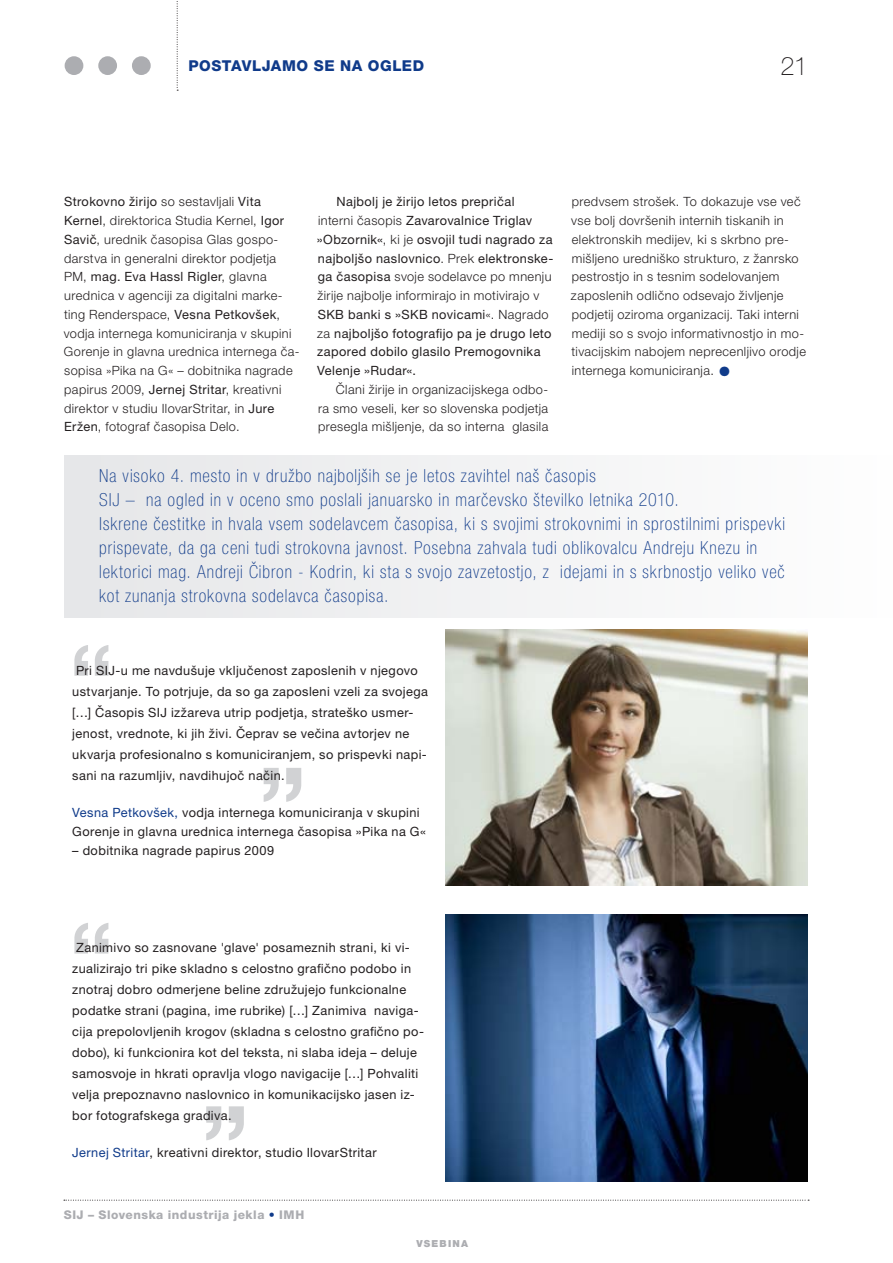
<style>
.page{position:relative;width:893px;height:1263px;background:#fff}
.page>*{position:absolute;margin:0;border:0;box-sizing:border-box;transform-origin:0 0}
.t1{font:100 25.5px "Helvetica Neue LT Pro";color:#231f20}
.t2{font:100 condensed 18px/24px "Helvetica Neue LT Pro";letter-spacing:.05em;color:#103b8a}
.t3{font:800 15px "Helvetica Neue LT Pro";letter-spacing:.035em;color:#103b8a}
.t4{font:12.75px/21px "Helvetica Neue LT Pro";letter-spacing:.03em;color:#231f20}
.t5{font:300 12.75px/18.8px "Helvetica Neue LT Pro";letter-spacing:.03em;color:#231f20}
.t6{font:800 12px "Helvetica Neue LT Pro";letter-spacing:.045em;color:#acadb1}
.t7{font:900 9.75px "Helvetica Neue LT Pro";letter-spacing:.125em;color:#acadb1}
.s1{font-weight:400}
.s2{font-weight:300}
.s3{font-weight:700;font-size:27px;color:#103b8a}
.s4{color:#103b8a}
</style>
<div class="page">
<div style="left:64px;top:455px;width:829px;height:162px;background:#f2f2f3"></div>
<svg style="left:64px;top:1200px;width:745px;height:1px"></svg>
<div style="left:65px;top:56px;width:18px;height:19px;background:#acadb1;border-radius:50%"></div>
<div style="left:98px;top:56px;width:19px;height:19px;background:#acadb1;border-radius:50%"></div>
<div style="left:132px;top:56px;width:19px;height:19px;background:#acadb1;border-radius:50%"></div>
<svg style="left:177px;top:1px;width:1px;height:90px"></svg>
<svg style="left:74px;top:645px;width:34px;height:31px"></svg>
<svg style="left:74px;top:923px;width:34px;height:30px"></svg>
<svg style="left:264px;top:768px;width:38px;height:34px"></svg>
<svg style="left:206px;top:1106px;width:38px;height:34px"></svg>
<img style="left:445px;top:629px;width:363px;height:257px">
<img style="left:445px;top:914px;width:363px;height:267px">
<p class="t3" style="left:188px;top:57px;width:237px">Postavljamo se na ogled</p>
<h1 class="t1" style="left:780px;top:51px;width:29px">21</h1>
<p class="t5" style="left:64px;top:192px;width:237px"><span class="s1">Strokovno žirijo</span> so sestavljali <span class="s1">Vita Kernel</span>, direktorica Studia Kernel, <span class="s1">Igor Savič</span>, urednik časopisa G las gospo&shy;darstva in generalni direktor podjetja<br>PM , <span class="s1">mag. Eva Hassl Rigler</span>, glavna urednica v agenciji za digitalni marke&shy;ting Renderspace, <span class="s1">Vesna Petkovšek</span>, vodja internega komuniciranja v skupini Gorenje in glavna urednica internega ča&shy;sopisa »Pika na G« – dobitnika nagrade papirus 2009, <span class="s1">Jernej Stritar</span>, kreativni direktor v studiu I lovarStritar, in <span class="s1">Jure Eržen</span>, fotograf časopisa Delo.</p>
<p class="t4" style="left:317px;top:192px;width:238px;line-height:18.8px;text-indent:20px">Najbolj je žirijo letos prepričal<br><span class="s2">interni časopis</span> Zavarovalnice Triglav »Obzornik«<span class="s2">, ki je</span> osvojil tudi nagrado za najboljšo naslovnico<span class="s2">. Prek</span> elektronske&shy;ga časopisa <span class="s2">svoje sodelavce po mnenju žirije najbolje informirajo in motivirajo v </span>SKB banki s »SKB novicami<span class="s2">«. Nagrado za</span> najboljšo fotografijo pa je drugo leto zapored dobilo glasilo Premogovnika Velenje »Rudar«.</p>
<p class="t5" style="left:318px;top:380px;width:232px;text-align:justify;text-indent:18px">Člani žirije in organizacijskega odbo&shy;ra smo veseli, ker so slovenska podjetja presegla mišljenje, da so interna glasila</p>
<p class="t5" style="left:571px;top:192px;width:236px">predvsem strošek. To dokazuje vse več vse bolj dovršenih internih tiskanih in elektronskih medijev, ki s skrbno pre&shy;mišljeno uredniško strukturo, z žanrsko pestrostjo in s tesnim sodelovanjem zaposlenih odlično odsevajo življenje podjetij oziroma organizacij. Taki interni mediji so s svojo informativnostjo in mo&shy;tivacijskim nabojem neprecenljivo orodje internega komuniciranja. <span class="s3">•</span></p>
<p class="t2" style="left:99px;top:464px;width:688px">Na visoko 4. mesto in v družbo najboljših se je letos zavihtel naš časopis<br>SIJ – na ogled in v oceno smo poslali januarsko in marčevsko številko letnika 2010.<br>Iskrene čestitke in hvala vsem sodelavcem časopisa, ki s svojimi strokovnimi in sprostilnimi prispevki prispevate, da ga ceni tudi strokovna javnost. Posebna zahvala tudi oblikovalcu Andreju Knezu in lektorici mag. Andreji Čibron - Kodrin, ki sta s svojo zavzetostjo, z idejami in s skrbnostjo veliko več kot zunanja strokovna sodelavca časopisa.</p>
<p class="t4" style="left:72px;top:659px;width:357px">Pri SIJ-u me navdušuje vključenost zaposlenih v njegovo ustvarjanje. To potrjuje, da so ga zaposleni vzeli za svojega […] Časopis SIJ izžareva utrip podjetja, strateško usmer&shy;jenost, vrednote, ki jih živi. Čeprav se večina avtorjev ne ukvarja profesionalno s komuniciranjem, so prispevki napi&shy;sani na razumljiv, navdihujoč način.</p>
<p class="t4" style="left:72px;top:803px;width:355px;line-height:18.8px"><span class="s4">Vesna Petkovšek,</span> vodja internega komuniciranja v skupini<br>Gorenje in glavna urednica internega časopisa »Pika na G«</p>
<p class="t4" style="left:72px;top:839px;width:204px">– dobitnika nagrade papirus 2009</p>
<p class="t4" style="left:72px;top:936px;width:353px">Zanimivo so zasnovane 'glave' posameznih strani, ki vi&shy;zualizirajo tri pike skladno s celostno grafično podobo in znotraj dobro odmerjene beline združujejo funkcionalne podatke strani (pagina, ime rubrike) […] Zanimiva naviga&shy;cija prepolovljenih krogov (skladna s celostno grafično po&shy;dobo), ki funkcionira kot del teksta, ni slaba ideja – deluje samosvoje in hkrati opravlja vlogo navigacije […] Pohvaliti velja prepoznavno naslovnico in komunikacijsko jasen iz&shy;bor fotografskega gradiva.</p>
<p class="t4" style="left:72px;top:1142px;width:306px"><span class="s4">Jernej Stritar</span>, kreativni direktor, studio IlovarStritar</p>
<p class="t6" style="left:64px;top:1207px;width:242px">SIJ – Slovenska industrija jekla <span class="s4">•</span> IMH</p>
<p class="t7" style="left:416px;top:1238px;width:53px">VSEBINA</p>
</div>
